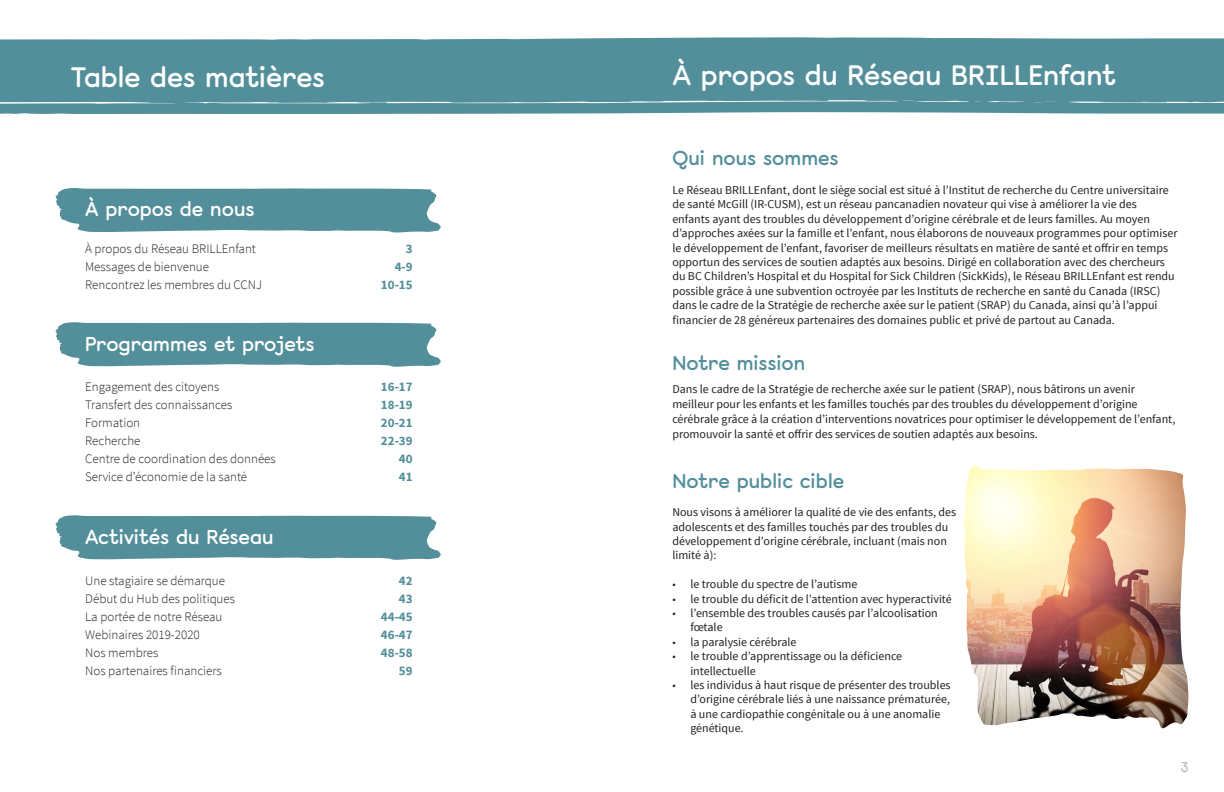
<style>
.page{position:relative;width:1224px;height:792px;background:#fff}
.page>*{position:absolute;margin:0;border:0;box-sizing:border-box;transform-origin:0 0}
.t1{font:600 28px "Monolog";color:#fff}
.t2{font:600 20px "Monolog";letter-spacing:-.005em;color:#fff}
.t3{font:600 20px "Monolog";color:#538f9a}
.t4{font:14px "Monolog";color:#a8a9ad}
.p2{font:300 13px "Source Sans Pro";color:#231f20}
.p2-2{font:700 13px "Source Sans Pro";color:#538f9a}
.p1{font:12px/14.4px "Source Sans Pro";color:#231f20}
.Bullets_dark_purple{font:12px/14.4px "Source Sans Pro";color:#231f20}
.s1{font-family:"Myriad Pro"}
</style>
<div class="page">
<svg style="left:55px;top:188px;width:386px;height:45px;background:#649aa4"></svg>
<svg style="left:55px;top:322px;width:386px;height:45px;background:#649aa4"></svg>
<svg style="left:55px;top:515px;width:386px;height:45px;background:#649aa4"></svg>
<div style="left:0;top:37px;width:1224px;height:77px;background:#538f9a"></div>
<img style="left:964px;top:467px;width:225px;height:262px">
<p class="t1" style="left:71px;top:58px;width:255px">Table des matières</p>
<p class="t2" style="left:85px;top:196px;width:171px">À propos de nous</p>
<p class="p2" style="left:85px;top:241px;width:172px">À propos du Réseau BRILLEnfant</p>
<p class="p2-2" style="left:406px;top:241px;width:8px">3</p>
<p class="p2" style="left:85px;top:259px;width:125px">Messages de bienvenue</p>
<p class="p2-2" style="left:395px;top:259px;width:20px">4-9</p>
<p class="p2" style="left:85px;top:277px;width:179px">Rencontrez les membres du CCNJ</p>
<p class="p2-2" style="left:381px;top:277px;width:33px">10-15</p>
<p class="t2" style="left:85px;top:330px;width:231px">Programmes et projets</p>
<p class="p2" style="left:85px;top:379px;width:136px">Engagement des citoyens</p>
<p class="p2-2" style="left:381px;top:379px;width:33px">16-17</p>
<p class="p2" style="left:85px;top:397px;width:149px">Transfert des connaissances</p>
<p class="p2-2" style="left:381px;top:397px;width:33px">18-19</p>
<p class="p2" style="left:85px;top:415px;width:57px">Formation</p>
<p class="p2-2" style="left:381px;top:415px;width:33px">20-21</p>
<p class="p2" style="left:85px;top:433px;width:57px">Recherche</p>
<p class="p2-2" style="left:381px;top:433px;width:33px">22-39</p>
<p class="p2" style="left:85px;top:451px;width:192px">Centre de coordination des données</p>
<p class="p2-2" style="left:399px;top:451px;width:15px">40</p>
<p class="p2" style="left:85px;top:469px;width:164px">Service d’économie de la santé</p>
<p class="p2-2" style="left:399px;top:469px;width:15px">41</p>
<p class="t2" style="left:85px;top:523px;width:190px">Activités du Réseau</p>
<p class="p2" style="left:85px;top:572px;width:141px">Une stagiaire se démarque</p>
<p class="p2-2" style="left:399px;top:572px;width:15px">42</p>
<p class="p2" style="left:85px;top:590px;width:151px">Début du Hub des politiques</p>
<p class="p2-2" style="left:399px;top:590px;width:15px">43</p>
<p class="p2" style="left:85px;top:608px;width:139px">La portée de notre Réseau</p>
<p class="p2-2" style="left:381px;top:608px;width:33px">44-45</p>
<p class="p2" style="left:85px;top:626px;width:116px">Webinaires 2019-2020</p>
<p class="p2-2" style="left:381px;top:626px;width:33px">46-47</p>
<p class="p2" style="left:85px;top:644px;width:75px">Nos membres</p>
<p class="p2-2" style="left:381px;top:644px;width:33px">48-58</p>
<p class="p2" style="left:85px;top:662px;width:138px">Nos partenaires financiers</p>
<p class="p2-2" style="left:399px;top:662px;width:15px">59</p>
<p class="t1" style="left:672px;top:56px;width:445px">À propos du Réseau BRILLEnfant</p>
<p class="t3" style="left:672px;top:144px;width:168px">Qui nous sommes</p>
<p class="p1" style="left:672px;top:183px;width:507px">Le Réseau BRILLEnfant, dont le siège social est situé à l’Institut de recherche du Centre universitaire de santé McGill (IR-CUSM), est un réseau pancanadien novateur qui vise à améliorer la vie des<br>enfants ayant des troubles du développement d’origine cérébrale et de leurs familles. Au moyen d’approches axées sur la famille et l’enfant, nous élaborons de nouveaux programmes pour optimiser le développement de l’enfant, favoriser de meilleurs résultats en matière de santé et offrir en temps opportun des services de soutien adaptés aux besoins. Dirigé en collaboration avec des chercheurs du BC Children’s Hospital et du Hospital for Sick Children (SickKids), le Réseau BRILLEnfant est rendu possible grâce à une subvention octroyée par les Instituts de recherche en santé du Canada (IRSC) dans le cadre de la Stratégie de recherche axée sur le patient (SRAP) du Canada, ainsi qu’à l’appui financier de 28 généreux partenaires des domaines public et privé de partout au Canada.</p>
<p class="t3" style="left:672px;top:350px;width:135px">Notre mission</p>
<p class="p1" style="left:672px;top:381px;width:505px;line-height:15px">Dans le cadre de la Stratégie de recherche axée sur le patient (SRAP), nous bâtirons un avenir meilleur pour les enfants et les familles touchés par des troubles du développement d’origine cérébrale grâce à la création d’interventions novatrices pour optimiser le développement de l’enfant, promouvoir la santé et offrir des services de soutien adaptés aux besoins.</p>
<p class="t3" style="left:672px;top:468px;width:173px">Notre public cible</p>
<p class="Bullets_dark_purple" style="left:672px;top:505px;width:285px">Nous visons à améliorer la qualité de vie des enfants, des adolescents et des familles touchés par des troubles du développement d’origine cérébrale, incluant (mais non limité à):</p>
<p class="p1" style="left:672px;top:577px;width:187px"><span class="s1">•</span> le trouble du spectre de l’autisme</p>
<p class="p1" style="left:672px;top:592px;width:281px"><span class="s1">•</span> le trouble du déficit de l’attention avec hyperactivité</p>
<p class="p1" style="left:690px;top:606px;width:249px;text-indent:-18px"><span class="s1">•</span> l’ensemble des troubles causés par l’alcoolisation fœtale</p>
<p class="p1" style="left:672px;top:635px;width:126px"><span class="s1">•</span> la paralysie cérébrale</p>
<p class="p1" style="left:690px;top:649px;width:213px;text-indent:-18px"><span class="s1">•</span> le trouble d’apprentissage ou la déficience intellectuelle</p>
<p class="p1" style="left:690px;top:678px;width:262px;text-indent:-18px"><span class="s1">•</span> les individus à haut risque de présenter des troubles d’origine cérébrale liés à une naissance prématurée, à une cardiopathie congénitale ou à une anomalie génétique.</p>
<p class="t4" style="left:1181px;top:758px;width:9px">3</p>
</div>
